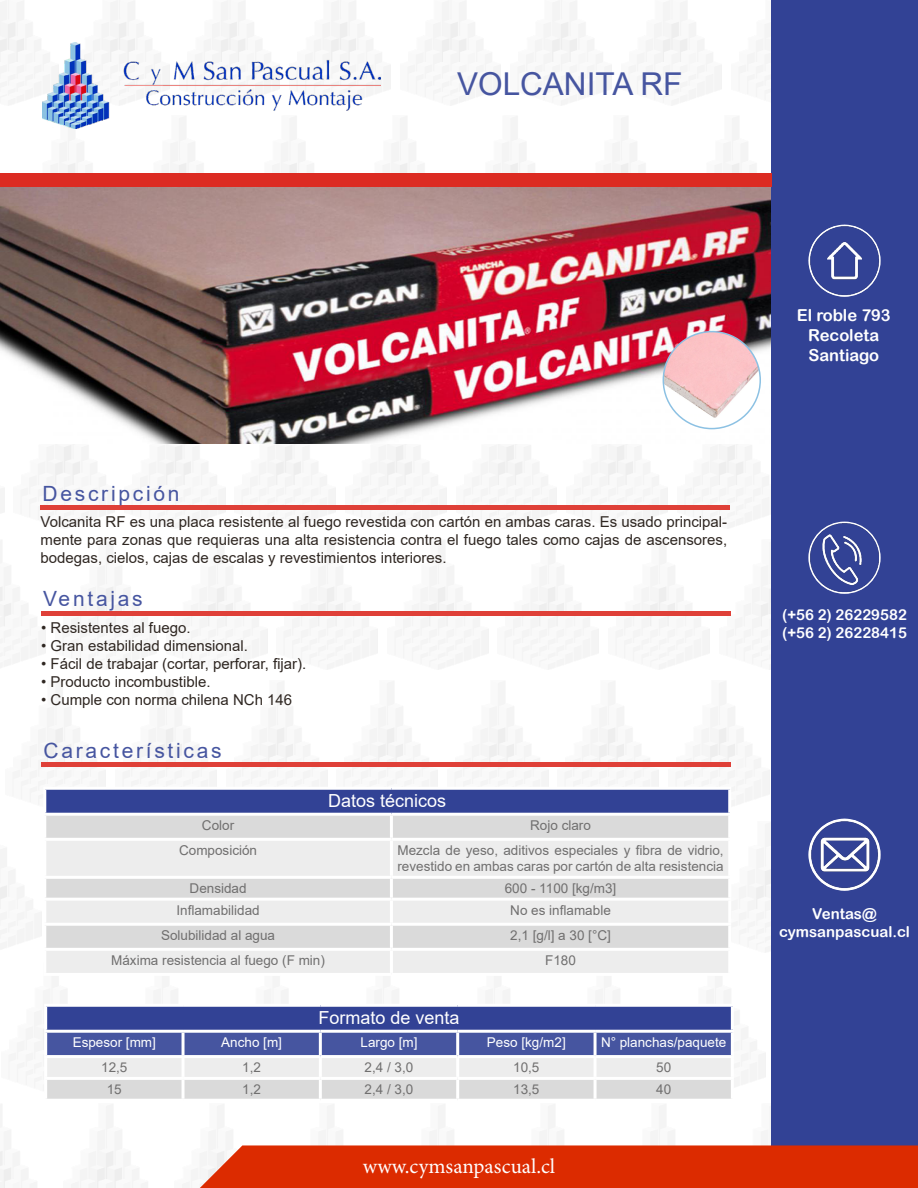
<style>
.page{position:relative;width:918px;height:1188px;background:#fff}
.page>*{position:absolute;margin:0;border:0;box-sizing:border-box;transform-origin:0 0}
.t1{font:31.5px "Arial";color:#4655a0}
.t2{font:21px "Arial";letter-spacing:.13em;color:#4655a0}
.t3{font:21px "Minion Pro";letter-spacing:.005em;color:#fff}
.t4{font:18px "Arial";color:#fff}
.t5{font:16.5px/19.8px "Arial Rounded MT Bold";color:#fff;text-align:center}
.t6{font:15px/18px "Arial";color:#2f2722;text-align:justify}
.t7{font:15px/18px "Arial Rounded MT Bold";color:#fff}
.t8{font:13.5px/16.2px "Arial";color:#706f6f}
.t9{font:13.5px "Arial";color:#fff}
</style>
<div class="page">
<img style="left:314px;top:0;width:76px;height:92px">
<img style="left:277px;top:540px;width:101px;height:129px">
<img style="left:235px;top:443px;width:101px;height:85px">
<img style="left:56px;top:540px;width:100px;height:129px">
<img style="left:42px;top:116px;width:50px;height:57px">
<img style="left:13px;top:681px;width:93px;height:123px">
<img style="left:21px;top:444px;width:94px;height:84px">
<img style="left:498px;top:540px;width:101px;height:129px">
<img style="left:456px;top:444px;width:101px;height:84px">
<img style="left:0;top:540px;width:46px;height:128px">
<img style="left:387px;top:540px;width:101px;height:129px">
<img style="left:345px;top:443px;width:101px;height:85px">
<img style="left:166px;top:540px;width:101px;height:129px">
<img style="left:124px;top:443px;width:101px;height:85px">
<img style="left:608px;top:540px;width:101px;height:129px">
<img style="left:567px;top:444px;width:100px;height:84px">
<img style="left:739px;top:0;width:33px;height:105px">
<img style="left:719px;top:539px;width:53px;height:131px">
<img style="left:732px;top:821px;width:40px;height:131px">
<img style="left:715px;top:116px;width:57px;height:57px">
<img style="left:677px;top:443px;width:95px;height:86px">
<img style="left:761px;top:1104px;width:11px;height:41px">
<hr style="left:41px;top:506px;width:689px;height:4px;background:#df4038">
<img style="left:0;top:187px;width:772px;height:256px">
<img style="left:663px;top:332px;width:97px;height:97px;border-radius:48px">
<div style="left:663px;top:331px;width:98px;height:98px;border:2px solid #8cc1e3;border-radius:50%"></div>
<hr style="left:41px;top:611px;width:689px;height:4px;background:#df4038">
<div style="left:42px;top:762px;width:689px;height:5px;background:#df4038"></div>
<div style="left:772px;top:0;width:146px;height:1187px;background:#324295"></div>
<img style="left:43px;top:43px;width:337px;height:85px">
<img style="left:808px;top:522px;width:73px;height:72px;border-radius:36px">
<img style="left:808px;top:819px;width:73px;height:72px;border-radius:36px">
<div style="left:200px;top:1145px;width:718px;height:43px;background:#dc2b00"></div>
<div style="left:0;top:173px;width:772px;height:14px;background:#dc2b22"></div>
<img style="left:808px;top:225px;width:73px;height:72px;border-radius:36px">
<div style="left:45px;top:788px;width:685px;height:26px;background:#324295"></div>
<div style="left:46px;top:816px;width:682px;height:22px;background:#dadada"></div>
<svg style="left:46px;top:841px;width:682px;height:132px;background:#e6e6e6"></svg>
<hr style="left:43px;top:787px;width:348px;height:3px;background:#fff">
<hr style="left:43px;top:790px;width:3px;height:23px;background:#fff">
<hr style="left:391px;top:787px;width:340px;height:3px;background:#fff">
<hr style="left:728px;top:790px;width:3px;height:23px;background:#fff">
<hr style="left:43px;top:813px;width:348px;height:3px;background:#fff">
<hr style="left:391px;top:813px;width:340px;height:3px;background:#fff">
<hr style="left:390px;top:816px;width:3px;height:22px;background:#fff">
<hr style="left:390px;top:841px;width:3px;height:35px;background:#fff">
<hr style="left:43px;top:876px;width:348px;height:3px;background:#fff">
<hr style="left:391px;top:876px;width:340px;height:3px;background:#fff">
<hr style="left:390px;top:879px;width:3px;height:19px;background:#fff">
<hr style="left:43px;top:898px;width:348px;height:3px;background:#fff">
<hr style="left:391px;top:898px;width:340px;height:3px;background:#fff">
<hr style="left:390px;top:901px;width:3px;height:22px;background:#fff">
<hr style="left:43px;top:923px;width:348px;height:3px;background:#fff">
<hr style="left:391px;top:923px;width:340px;height:3px;background:#fff">
<hr style="left:390px;top:926px;width:3px;height:22px;background:#fff">
<hr style="left:43px;top:948px;width:348px;height:3px;background:#fff">
<hr style="left:391px;top:948px;width:340px;height:3px;background:#fff">
<hr style="left:390px;top:951px;width:3px;height:22px;background:#fff">
<div style="left:46px;top:1005px;width:686px;height:26px;background:#324295"></div>
<svg style="left:47px;top:1033px;width:684px;height:66px;background:#aaafcb"></svg>
<hr style="left:44px;top:1004px;width:139px;height:3px;background:#fff">
<hr style="left:44px;top:1007px;width:3px;height:23px;background:#fff">
<hr style="left:183px;top:1004px;width:137px;height:3px;background:#fff">
<hr style="left:320px;top:1004px;width:138px;height:3px;background:#fff">
<hr style="left:458px;top:1004px;width:137px;height:3px;background:#fff">
<hr style="left:595px;top:1004px;width:139px;height:3px;background:#fff">
<hr style="left:731px;top:1007px;width:3px;height:23px;background:#fff">
<hr style="left:44px;top:1030px;width:139px;height:3px;background:#fff">
<hr style="left:183px;top:1030px;width:137px;height:3px;background:#fff">
<hr style="left:182px;top:1033px;width:3px;height:22px;background:#fff">
<hr style="left:320px;top:1030px;width:138px;height:3px;background:#fff">
<hr style="left:319px;top:1033px;width:3px;height:22px;background:#fff">
<hr style="left:458px;top:1030px;width:137px;height:3px;background:#fff">
<hr style="left:456px;top:1033px;width:3px;height:22px;background:#fff">
<hr style="left:595px;top:1030px;width:139px;height:3px;background:#fff">
<hr style="left:594px;top:1033px;width:3px;height:22px;background:#fff">
<hr style="left:44px;top:1055px;width:139px;height:3px;background:#fff">
<hr style="left:183px;top:1055px;width:137px;height:3px;background:#fff">
<hr style="left:182px;top:1058px;width:3px;height:19px;background:#fff">
<hr style="left:320px;top:1055px;width:138px;height:3px;background:#fff">
<hr style="left:319px;top:1058px;width:3px;height:19px;background:#fff">
<hr style="left:458px;top:1055px;width:137px;height:3px;background:#fff">
<hr style="left:456px;top:1058px;width:3px;height:19px;background:#fff">
<hr style="left:595px;top:1055px;width:139px;height:3px;background:#fff">
<hr style="left:594px;top:1058px;width:3px;height:19px;background:#fff">
<hr style="left:44px;top:1077px;width:139px;height:3px;background:#fff">
<hr style="left:183px;top:1077px;width:137px;height:3px;background:#fff">
<hr style="left:182px;top:1080px;width:3px;height:19px;background:#fff">
<hr style="left:320px;top:1077px;width:138px;height:3px;background:#fff">
<hr style="left:319px;top:1080px;width:3px;height:19px;background:#fff">
<hr style="left:458px;top:1077px;width:137px;height:3px;background:#fff">
<hr style="left:456px;top:1080px;width:3px;height:19px;background:#fff">
<hr style="left:595px;top:1077px;width:139px;height:3px;background:#fff">
<hr style="left:594px;top:1080px;width:3px;height:19px;background:#fff">
<h1 class="t1" style="left:457px;top:62px;width:227px">VOLCANITA RF</h1>
<h2 class="t2" style="left:43px;top:479px;width:138px">Descripción</h2>
<p class="t6" style="left:41px;top:512px;width:688px">Volcanita RF es una placa resistente al fuego revestida con cartón en ambas caras. Es usado principal&shy;mente para zonas que requieras una alta resistencia contra el fuego tales como cajas de ascensores, bodegas, cielos, cajas de escalas y revestimientos interiores.</p>
<h2 class="t2" style="left:43px;top:584px;width:101px">Ventajas</h2>
<p class="t6" style="left:41px;top:619px;width:151px">• Resistentes al fuego.</p>
<p class="t6" style="left:41px;top:637px;width:208px">• Gran estabilidad dimensional.</p>
<p class="t6" style="left:41px;top:655px;width:267px">• Fácil de trabajar (cortar, perforar, fijar).</p>
<p class="t6" style="left:41px;top:673px;width:171px">• Producto incombustible.</p>
<p class="t6" style="left:41px;top:691px;width:253px">• Cumple con norma chilena NCh 146</p>
<h2 class="t2" style="left:44px;top:736px;width:180px">Características</h2>
<p class="t4" style="left:328px;top:789px;width:120px">Datos técnicos</p>
<p class="t8" style="left:202px;top:817px;width:34px">Color</p>
<p class="t8" style="left:530px;top:817px;width:62px">Rojo claro</p>
<p class="t8" style="left:179px;top:842px;width:80px">Composición</p>
<p class="t8" style="left:397px;top:842px;width:328px">Mezcla de yeso, aditivos especiales y fibra de vidrio, revestido en ambas caras por cartón de alta resistencia</p>
<p class="t8" style="left:190px;top:880px;width:59px">Densidad</p>
<p class="t8" style="left:505px;top:880px;width:113px">600 - 1100 [kg/m3]</p>
<p class="t8" style="left:176px;top:902px;width:85px">Inflamabilidad</p>
<p class="t8" style="left:510px;top:902px;width:102px">No es inflamable</p>
<p class="t8" style="left:161px;top:927px;width:116px">Solubilidad al agua</p>
<p class="t8" style="left:510px;top:927px;width:102px">2,1 [g/l] a 30 [°C]</p>
<p class="t8" style="left:111px;top:952px;width:215px">Máxima resistencia al fuego (F min)</p>
<p class="t8" style="left:545px;top:952px;width:32px">F180</p>
<p class="t4" style="left:318px;top:1006px;width:143px">Formato de venta</p>
<p class="t9" style="left:73px;top:1033px;width:85px">Espesor [mm]</p>
<p class="t9" style="left:221px;top:1033px;width:62px">Ancho [m]</p>
<p class="t9" style="left:361px;top:1033px;width:59px">Largo [m]</p>
<p class="t9" style="left:487px;top:1033px;width:80px">Peso [kg/m2]</p>
<p class="t9" style="left:601px;top:1033px;width:127px">N° planchas/paquete</p>
<p class="t8" style="left:101px;top:1059px;width:28px">12,5</p>
<p class="t8" style="left:242px;top:1059px;width:20px">1,2</p>
<p class="t8" style="left:365px;top:1059px;width:50px">2,4 / 3,0</p>
<p class="t8" style="left:513px;top:1059px;width:28px">10,5</p>
<p class="t8" style="left:656px;top:1059px;width:17px">50</p>
<p class="t8" style="left:107px;top:1081px;width:17px">15</p>
<p class="t8" style="left:242px;top:1081px;width:20px">1,2</p>
<p class="t8" style="left:365px;top:1081px;width:50px">2,4 / 3,0</p>
<p class="t8" style="left:513px;top:1081px;width:28px">13,5</p>
<p class="t8" style="left:656px;top:1081px;width:17px">40</p>
<h2 class="t3" style="left:363px;top:1153px;width:194px">www.cymsanpascual.cl</h2>
<p class="t5" style="left:797px;top:305px;width:96px">El roble 793<br>Recoleta<br>Santiago</p>
<p class="t7" style="left:782px;top:605px;width:126px">(+56 2) 26229582 (+56 2) 26228415</p>
<p class="t7" style="left:779px;top:905px;width:132px;text-align:center">Ventas@ cymsanpascual.cl</p>
</div>
